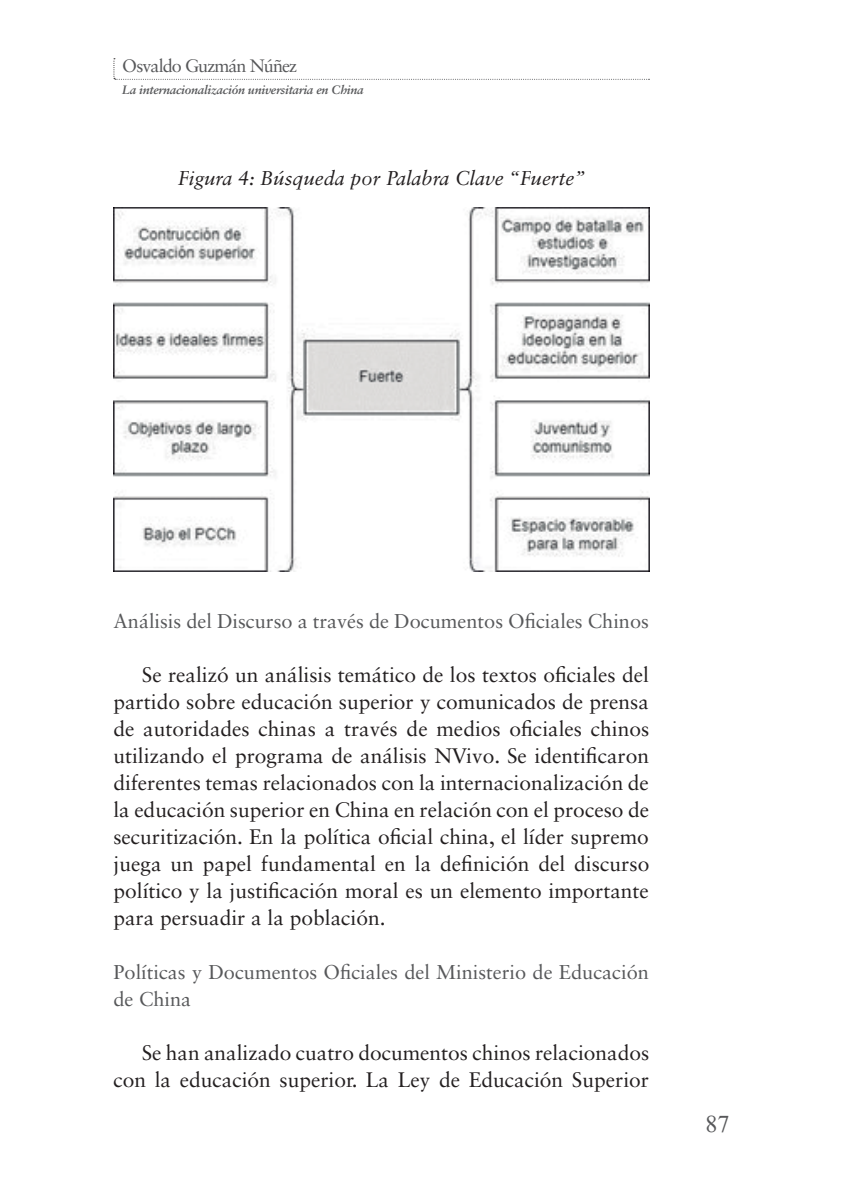
<style>
.page{position:relative;width:851px;height:1191px;background:#fff}
.page>*{position:absolute;margin:0;border:0;box-sizing:border-box;transform-origin:0 0}
.t1{font:24px "Times New Roman";color:#57585a}
.TEXTO_ARTICULO_ACADE_2021{font:21px/27px "Sabon LT Std";color:#231f20;text-align:justify}
.Subtítulo_2_ACADE_2021{font:20px/27px "Sabon LT Std";color:#57585a}
.TÍTULO_CUADRO_ACADE{font:italic 20px "Sabon LT Std";color:#231f20}
.Cabecera_Derecha_ACADE_2021{font:18px "Sabon LT Std";letter-spacing:-.05em;color:#57585a}
.Cabecera_Derecha_ACADE_2021-2{font:italic 700 12.2px "Sabon LT Std";letter-spacing:-.02em;color:#57585a}
</style>
<div class="page">
<svg style="left:113px;top:58px;width:536px;height:22px"></svg>
<img style="left:113px;top:207px;width:536px;height:364px">
<p class="Cabecera_Derecha_ACADE_2021" style="left:122px;top:55px;width:176px">Osvaldo Guzmán Núñez</p>
<p class="Cabecera_Derecha_ACADE_2021-2" style="left:122px;top:82px;width:243px">La internacionalización universitaria en China</p>
<p class="TÍTULO_CUADRO_ACADE" style="left:178px;top:166px;width:409px">Figura 4: Búsqueda por Palabra Clave “Fuerte”</p>
<p class="Subtítulo_2_ACADE_2021" style="left:113px;top:607px;width:537px">Análisis del Discurso a través de Documentos Oficiales Chinos</p>
<p class="TEXTO_ARTICULO_ACADE_2021" style="left:113px;top:661px;width:537px;text-indent:28px">Se realizó un análisis temático de los textos oficiales del partido sobre educación superior y comunicados de prensa de autoridades chinas a través de medios oficiales chinos utilizando el programa de análisis NVivo. Se identificaron diferentes temas relacionados con la internacionalización de la educación superior en China en relación con el proceso de securitización. En la política oficial china, el líder supremo juega un papel fundamental en la definición del discurso político y la justificación moral es un elemento importante para persuadir a la población.</p>
<p class="Subtítulo_2_ACADE_2021" style="left:113px;top:958px;width:537px">Políticas y Documentos Oficiales del Ministerio de Educación de China</p>
<p class="TEXTO_ARTICULO_ACADE_2021" style="left:113px;top:1039px;width:537px;text-align:right">Se han analizado cuatro documentos chinos relacionados con la educación superior. La Ley de Educación Superior</p>
<p class="t1" style="left:705px;top:1108px;width:25px">87</p>
</div>
